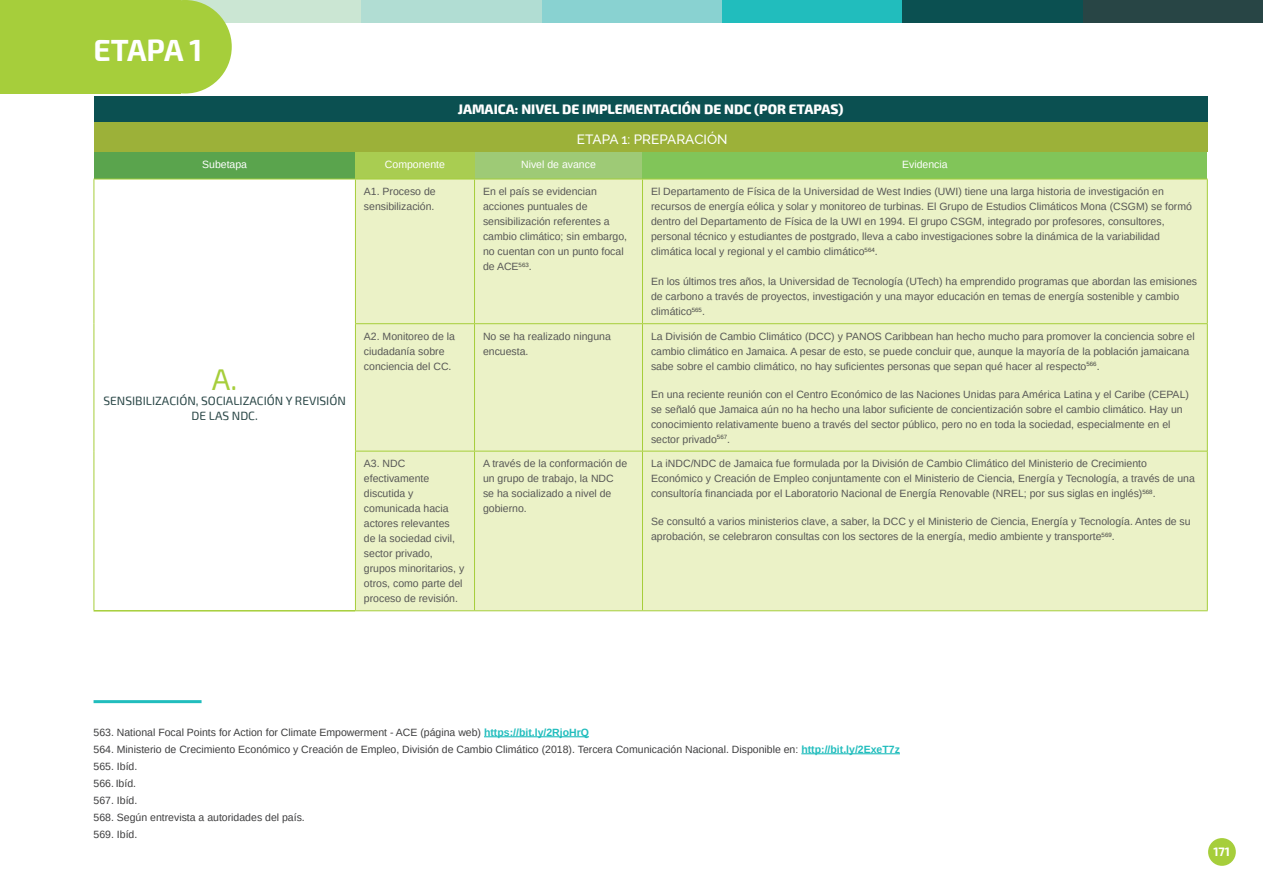
<style>
.page{position:relative;width:1263px;height:893px;background:#fff}
.page>*{position:absolute;margin:0;border:0;box-sizing:border-box;transform-origin:0 0}
._000etapas{font:700 30px "Exo 2";letter-spacing:-.015em;color:#fff}
.tex-intro-concep{font:30px "Exo 2";color:#a6ce3b}
._000tit_tabla_ficha{font:800 13.5px "Exo 2";color:#fff}
.tex-intro-concep-2{font:500 13.5px "Raleway";color:#fff}
.tex-intro-concep-3{font:12px/15px "Exo 2";color:#284545;text-align:center}
.t1{font:700 12px "Exo 2";color:#fff}
._000text_tabla{font:10.5px/15px "Arimo";color:#575756}
._000nota_de_pie{font:10.5px "Arimo";color:#3e3e3f}
._000text_tabla-2{font:10.5px "Arimo";color:#fff}
.s1{font-weight:700;color:#21bdbd}
</style>
<div class="page">
<div style="left:1082px;top:0;width:181px;height:22px;background:#284545"></div>
<div style="left:902px;top:0;width:180px;height:22px;background:#0b5051"></div>
<div style="left:722px;top:0;width:180px;height:22px;background:#21bdbd"></div>
<div style="left:541px;top:0;width:181px;height:22px;background:#89d2d1"></div>
<div style="left:361px;top:0;width:180px;height:22px;background:#b1ddd3"></div>
<div style="left:180px;top:0;width:181px;height:22px;background:#cbe6d3"></div>
<div style="left:1208px;top:838px;width:28px;height:28px;background:#a6ce3b;border-radius:50%"></div>
<div style="left:94px;top:96px;width:1113px;height:26px;background:#0b5051"></div>
<div style="left:94px;top:122px;width:1113px;height:30px;background:#9cb139"></div>
<div style="left:94px;top:152px;width:261px;height:27px;background:#5aa44d"></div>
<div style="left:355px;top:152px;width:119px;height:27px;background:#a9cd51"></div>
<div style="left:474px;top:152px;width:168px;height:27px;background:#9eca76"></div>
<div style="left:642px;top:152px;width:565px;height:27px;background:#81c559"></div>
<div style="left:356px;top:180px;width:851px;height:430px;background:#ebf2c7"></div>
<hr style="left:94px;top:610px;width:261px;height:1px;background:#a6ce39">
<hr style="left:94px;top:179px;width:261px;height:1px;background:#a6ce3b">
<hr style="left:94px;top:179px;width:1px;height:145px;background:#a6ce3b">
<hr style="left:355px;top:179px;width:119px;height:1px;background:#a6ce3b">
<hr style="left:355px;top:179px;width:1px;height:144px;background:#a6ce3b">
<hr style="left:474px;top:179px;width:168px;height:1px;background:#a6ce3b">
<hr style="left:642px;top:179px;width:566px;height:1px;background:#a6ce3b">
<hr style="left:94px;top:324px;width:1px;height:127px;background:#a6ce3b">
<hr style="left:94px;top:451px;width:1px;height:159px;background:#a6ce3b">
<hr style="left:474px;top:179px;width:1px;height:144px;background:#a6ce3b">
<hr style="left:642px;top:179px;width:1px;height:144px;background:#a6ce3b">
<hr style="left:1207px;top:179px;width:1px;height:145px;background:#a6ce3b">
<hr style="left:355px;top:324px;width:1px;height:127px;background:#a6ce3b">
<hr style="left:355px;top:323px;width:119px;height:1px;background:#a6ce3b">
<hr style="left:474px;top:324px;width:1px;height:127px;background:#a6ce3b">
<hr style="left:474px;top:323px;width:168px;height:1px;background:#a6ce3b">
<hr style="left:642px;top:324px;width:1px;height:127px;background:#a6ce3b">
<hr style="left:642px;top:323px;width:565px;height:1px;background:#a6ce3b">
<hr style="left:1207px;top:324px;width:1px;height:127px;background:#a6ce3b">
<hr style="left:474px;top:451px;width:168px;height:1px;background:#a6ce3b">
<hr style="left:355px;top:451px;width:1px;height:159px;background:#a6ce3b">
<hr style="left:355px;top:451px;width:119px;height:1px;background:#a6ce3b">
<hr style="left:474px;top:451px;width:1px;height:159px;background:#a6ce3b">
<hr style="left:642px;top:451px;width:1px;height:159px;background:#a6ce3b">
<hr style="left:642px;top:451px;width:565px;height:1px;background:#a6ce3b">
<hr style="left:1207px;top:451px;width:1px;height:159px;background:#a6ce3b">
<hr style="left:474px;top:610px;width:168px;height:1px;background:#a6ce3b">
<hr style="left:355px;top:610px;width:119px;height:1px;background:#a6ce3b">
<hr style="left:642px;top:610px;width:566px;height:1px;background:#a6ce3b">
<hr style="left:94px;top:700px;width:108px;height:3px;background:#21bdbd">
<hr style="left:484px;top:736px;width:105px;height:1px;background:#21bdbd">
<hr style="left:801px;top:753px;width:99px;height:1px;background:#21bdbd">
<div style="left:0;top:0;width:181px;height:94px;background:#a6ce3b"></div>
<div style="left:138px;top:0;width:94px;height:94px;background:#a6ce3b;border-radius:50%"></div>
<p class="_000etapas" style="left:94px;top:33px;width:110px">ETAPA 1</p>
<p class="_000tit_tabla_ficha" style="left:458px;top:101px;width:387px">JAMAICA: NIVEL DE IMPLEMENTACIÓN DE NDC (POR ETAPAS)</p>
<p class="tex-intro-concep-2" style="left:577px;top:131px;width:152px">ETAPA 1: PREPARACIÓN</p>
<p class="_000text_tabla-2" style="left:202px;top:158px;width:46px">Subetapa</p>
<p class="_000text_tabla-2" style="left:385px;top:158px;width:62px">Componente</p>
<p class="_000text_tabla-2" style="left:521px;top:158px;width:76px">Nivel de avance</p>
<p class="_000text_tabla-2" style="left:902px;top:158px;width:47px">Evidencia</p>
<p class="tex-intro-concep" style="left:212px;top:362px;width:27px">A.</p>
<p class="tex-intro-concep-3" style="left:103px;top:394px;width:244px">SENSIBILIZACIÓN, SOCIALIZACIÓN Y REVISIÓN<br>DE LAS NDC.</p>
<p class="_000text_tabla" style="left:364px;top:184px;width:73px">A1. Proceso de sensibilización.</p>
<p class="_000text_tabla" style="left:483px;top:184px;width:146px">En el país se evidencian acciones puntuales de sensibilización referentes a cambio climático; sin embargo, no cuentan con un punto focal de ACE<sup>563</sup>.</p>
<p class="_000text_tabla" style="left:651px;top:184px;width:542px">El Departamento de Física de la Universidad de West Indies (UWI) tiene una larga historia de investigación en recursos de energía eólica y solar y monitoreo de turbinas. El Grupo de Estudios Climáticos Mona (CSGM) se formó dentro del Departamento de Física de la UWI en 1994. El grupo CSGM, integrado por profesores, consultores, personal técnico y estudiantes de postgrado, lleva a cabo investigaciones sobre la dinámica de la variabilidad climática local y regional y el cambio climático<sup>564</sup>.</p>
<p class="_000text_tabla" style="left:651px;top:274px;width:548px">En los últimos tres años, la Universidad de Tecnología (UTech) ha emprendido programas que abordan las emisiones de carbono a través de proyectos, investigación y una mayor educación en temas de energía sostenible y cambio climático<sup>565</sup>.</p>
<p class="_000text_tabla" style="left:364px;top:329px;width:93px">A2. Monitoreo de la ciudadanía sobre conciencia del CC.</p>
<p class="_000text_tabla" style="left:483px;top:329px;width:129px">No se ha realizado ninguna encuesta.</p>
<p class="_000text_tabla" style="left:651px;top:329px;width:545px">La División de Cambio Climático (DCC) y PANOS Caribbean han hecho mucho para promover la conciencia sobre el cambio climático en Jamaica. A pesar de esto, se puede concluir que, aunque la mayoría de la población jamaicana sabe sobre el cambio climático, no hay suficientes personas que sepan qué hacer al respecto<sup>566</sup>.</p>
<p class="_000text_tabla" style="left:651px;top:387px;width:539px">En una reciente reunión con el Centro Económico de las Naciones Unidas para América Latina y el Caribe (CEPAL) se señaló que Jamaica aún no ha hecho una labor suficiente de concientización sobre el cambio climático. Hay un conocimiento relativamente bueno a través del sector público, pero no en toda la sociedad, especialmente en el sector privado<sup>567</sup>.</p>
<p class="_000text_tabla" style="left:364px;top:456px;width:102px">A3. NDC efectivamente discutida y comunicada hacia actores relevantes<br>de la sociedad civil, sector privado, grupos minoritarios, y otros, como parte del proceso de revisión.</p>
<p class="_000text_tabla" style="left:483px;top:456px;width:146px">A través de la conformación de un grupo de trabajo, la NDC se ha socializado a nivel de gobierno.</p>
<p class="_000text_tabla" style="left:651px;top:456px;width:545px">La iNDC/NDC de Jamaica fue formulada por la División de Cambio Climático del Ministerio de Crecimiento<br>Económico y Creación de Empleo conjuntamente con el Ministerio de Ciencia, Energía y Tecnología, a través de una consultoría financiada por el Laboratorio Nacional de Energía Renovable (NREL; por sus siglas en inglés)<sup>568</sup>.</p>
<p class="_000text_tabla" style="left:651px;top:514px;width:541px">Se consultó a varios ministerios clave, a saber, la DCC y el Ministerio de Ciencia, Energía y Tecnología. Antes de su aprobación, se celebraron consultas con los sectores de la energía, medio ambiente y transporte<sup>569</sup>.</p>
<p class="_000nota_de_pie" style="left:94px;top:725px;width:497px">563. National Focal Points for Action for Climate Empowerment - ACE (página web) <span class="s1">https://bit.ly/2RjoHrQ</span></p>
<p class="_000nota_de_pie" style="left:94px;top:742px;width:808px">564. Ministerio de Crecimiento Económico y Creación de Empleo, División de Cambio Climático (2018). Tercera Comunicación Nacional. Disponible en: <span class="s1">http://bit.ly/2ExeT7z</span></p>
<p class="_000nota_de_pie" style="left:94px;top:759px;width:45px">565. Ibíd.</p>
<p class="_000nota_de_pie" style="left:94px;top:776px;width:44px">566. Ibíd.</p>
<p class="_000nota_de_pie" style="left:94px;top:793px;width:45px">567. Ibíd.</p>
<p class="_000nota_de_pie" style="left:94px;top:810px;width:213px">568. Según entrevista a autoridades del país.</p>
<p class="_000nota_de_pie" style="left:94px;top:827px;width:45px">569. Ibíd.</p>
<p class="t1" style="left:1213px;top:844px;width:18px">171</p>
</div>
